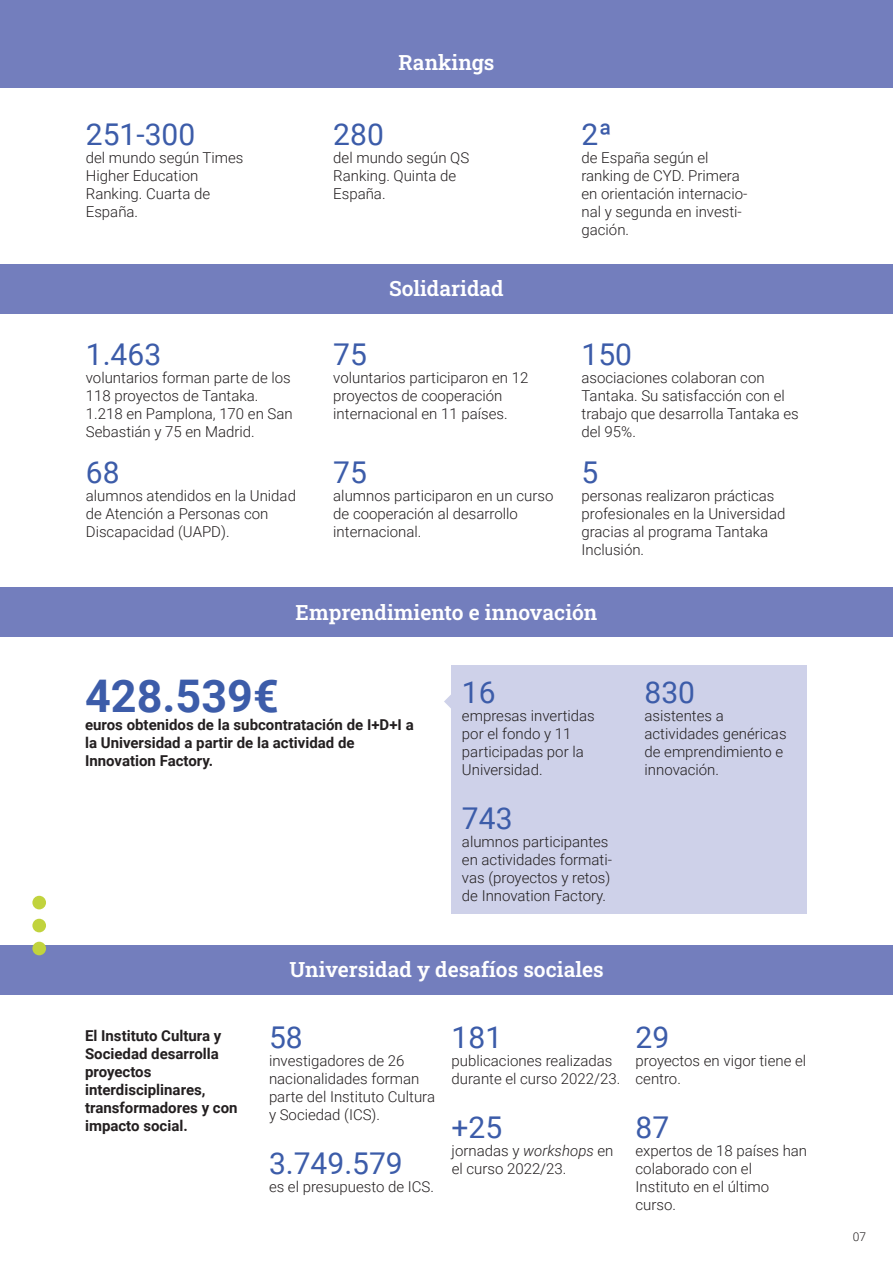
<style>
.page{position:relative;width:893px;height:1263px;background:#fff}
.page>*{position:absolute;margin:0;border:0;box-sizing:border-box;transform-origin:0 0}
.t1{font:700 45px "Roboto";color:#3c5ca9}
.t2{font:30px "Roboto";color:#3c5ca9}
.t3{font:600 21px "Roboto Slab";color:#fff}
.t4{font:300 15px/18px "Roboto";color:#231f20}
.t5{font:700 15px/18px "Roboto";color:#231f20}
.t6{font:300 12px "Roboto";color:#231f20}
.s1{font-style:italic}
</style>
<div class="page">
<div style="left:0;top:0;width:893px;height:87px;background:#737ebd"></div>
<div style="left:0;top:264px;width:893px;height:50px;background:#737ebd"></div>
<div style="left:0;top:587px;width:893px;height:50px;background:#737ebd"></div>
<div style="left:0;top:945px;width:893px;height:50px;background:#737ebd"></div>
<div style="left:451px;top:665px;width:356px;height:248px;background:#ced1e9"></div>
<svg style="left:444px;top:695px;width:7px;height:13px"></svg>
<div style="left:32px;top:942px;width:14px;height:13px;background:#c1d33d;border-radius:50%"></div>
<div style="left:32px;top:896px;width:14px;height:13px;background:#c1d33d;border-radius:50%"></div>
<div style="left:32px;top:919px;width:14px;height:13px;background:#c1d33d;border-radius:50%"></div>
<h2 class="t2" style="left:86px;top:113px;width:111px">251-300</h2>
<p class="t4" style="left:86px;top:148px;width:159px">del mundo según Times<br>Higher Education<br>Ranking. Cuarta de<br>España.</p>
<h2 class="t2" style="left:86px;top:333px;width:77px">1.463</h2>
<p class="t4" style="left:86px;top:368px;width:208px">voluntarios forman parte de los<br>118 proyectos de Tantaka.<br>1.218 en Pamplona, 170 en San<br>Sebastián y 75 en Madrid.</p>
<h2 class="t2" style="left:86px;top:451px;width:35px">68</h2>
<p class="t4" style="left:86px;top:486px;width:212px">alumnos atendidos en la Unidad de Atención a Personas con<br>Discapacidad (UAPD).</p>
<h3 class="t3" style="left:398px;top:48px;width:97px">Rankings</h3>
<h2 class="t2" style="left:333px;top:113px;width:52px">280</h2>
<p class="t4" style="left:333px;top:148px;width:138px">del mundo según QS<br>Ranking. Quinta de<br>España.</p>
<h3 class="t3" style="left:389px;top:274px;width:116px">Solidaridad</h3>
<h2 class="t2" style="left:333px;top:333px;width:35px">75</h2>
<p class="t4" style="left:333px;top:368px;width:197px">voluntarios participaron en 12 proyectos de cooperación internacional en 11 países.</p>
<h2 class="t2" style="left:333px;top:451px;width:35px">75</h2>
<p class="t4" style="left:333px;top:486px;width:222px">alumnos participaron en un curso de cooperación al desarrollo internacional.</p>
<h2 class="t2" style="left:581px;top:113px;width:32px">2ª</h2>
<p class="t4" style="left:581px;top:148px;width:167px">de España según el ranking de CYD. Primera en orientación internacio&shy;nal y segunda en investi&shy;gación.</p>
<h2 class="t2" style="left:581px;top:333px;width:52px">150</h2>
<p class="t4" style="left:581px;top:368px;width:219px">asociaciones colaboran con<br>Tantaka. Su satisfacción con el trabajo que desarrolla Tantaka es del 95%.</p>
<h2 class="t2" style="left:581px;top:451px;width:18px">5</h2>
<p class="t4" style="left:581px;top:486px;width:205px">personas realizaron prácticas profesionales en la Universidad gracias al programa Tantaka<br>Inclusión.</p>
<h3 class="t3" style="left:296px;top:598px;width:303px">Emprendimiento e innovación</h3>
<h1 class="t1" style="left:85px;top:664px;width:195px">428.539€</h1>
<p class="t5" style="left:85px;top:715px;width:330px">euros obtenidos de la subcontratación de I+D+I a la Universidad a partir de la actividad de<br>Innovation Factory.</p>
<h2 class="t2" style="left:462px;top:671px;width:35px">16</h2>
<p class="t4" style="left:462px;top:706px;width:134px">empresas invertidas por el fondo y 11 participadas por la<br>Universidad.</p>
<h2 class="t2" style="left:462px;top:797px;width:52px">743</h2>
<p class="t4" style="left:462px;top:832px;width:152px">alumnos participantes en actividades formati&shy;vas (proyectos y retos) de Innovation Factory.</p>
<h2 class="t2" style="left:644px;top:671px;width:52px">830</h2>
<p class="t4" style="left:644px;top:706px;width:144px">asistentes a actividades genéricas de emprendimiento e innovación.</p>
<h3 class="t3" style="left:289px;top:955px;width:316px">Universidad y desafíos sociales</h3>
<p class="t5" style="left:85px;top:1026px;width:154px">El Instituto Cultura y<br>Sociedad desarrolla proyectos interdisciplinares, transformadores y con impacto social.</p>
<h2 class="t2" style="left:269px;top:1016px;width:35px">58</h2>
<p class="t4" style="left:269px;top:1051px;width:168px">investigadores de 26 nacionalidades forman parte del Instituto Cultura y Sociedad (ICS).</p>
<h2 class="t2" style="left:269px;top:1142px;width:135px">3.749.579</h2>
<p class="t4" style="left:269px;top:1177px;width:167px">es el presupuesto de ICS.</p>
<h2 class="t2" style="left:452px;top:1016px;width:52px">181</h2>
<p class="t4" style="left:452px;top:1051px;width:170px">publicaciones realizadas durante el curso 2022/23.</p>
<h2 class="t2" style="left:452px;top:1106px;width:52px">+25</h2>
<p class="t4" style="left:452px;top:1141px;width:163px">jornadas y <span class="s1">workshops</span> en el curso 2022/23.</p>
<h2 class="t2" style="left:635px;top:1016px;width:35px">29</h2>
<p class="t4" style="left:635px;top:1051px;width:172px">proyectos en vigor tiene el centro.</p>
<h2 class="t2" style="left:635px;top:1106px;width:35px">87</h2>
<p class="t4" style="left:635px;top:1141px;width:173px">expertos de 18 países han colaborado con el<br>Instituto en el último curso.</p>
<p class="t6" style="left:853px;top:1228px;width:15px">07</p>
</div>
